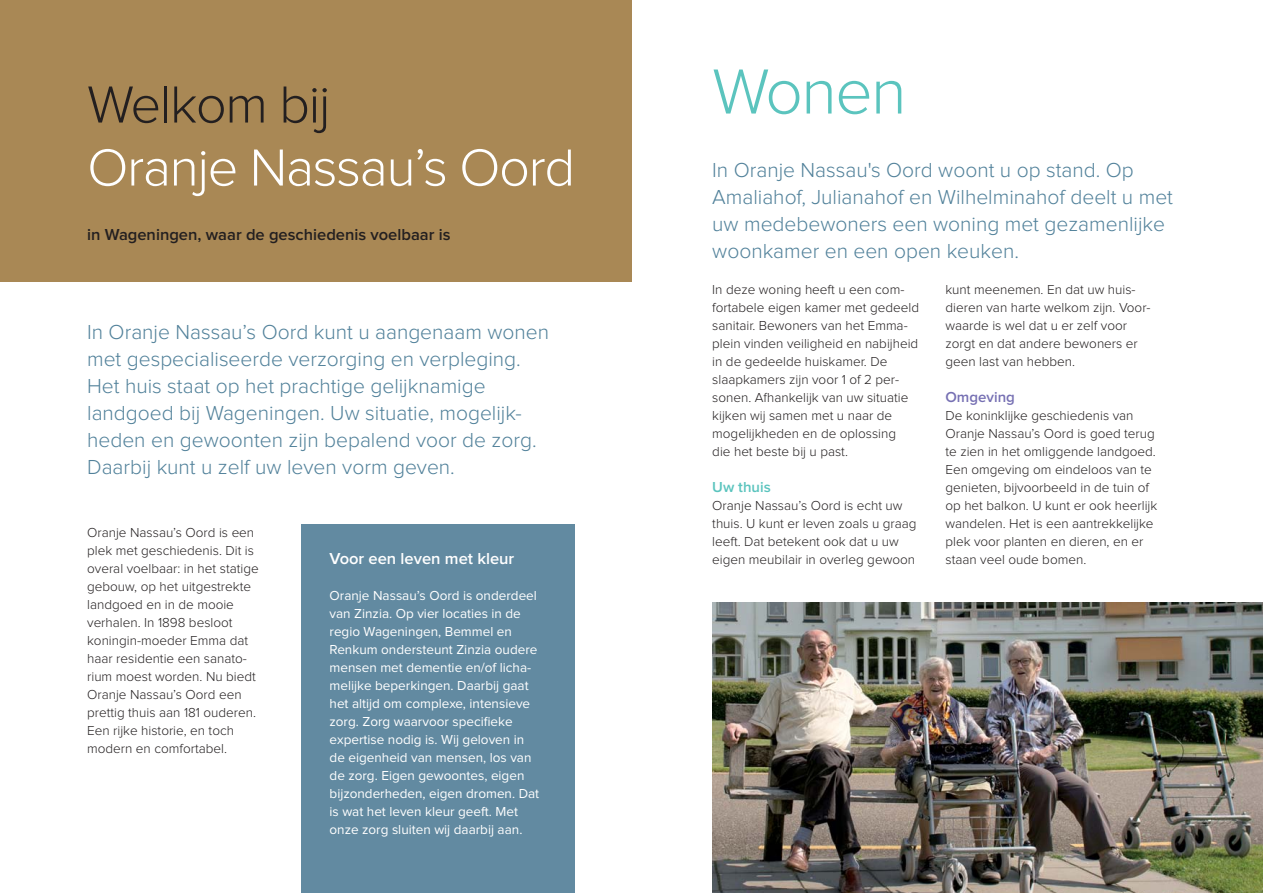
<style>
.page{position:relative;width:1263px;height:893px;background:#fff}
.page>*{position:absolute;margin:0;border:0;box-sizing:border-box;transform-origin:0 0}
.t1{font:300 66px "Proxima Nova";letter-spacing:-.025em;color:#5bc4be}
.t2{font:300 54px "Proxima Nova";letter-spacing:-.025em;color:#fff}
.t3{font:300 54px "Proxima Nova";letter-spacing:-.025em;color:#231f20}
.t4{font:300 21px/27px "Proxima Nova";color:#51819a}
.t5{font:600 16.5px "Proxima Nova";color:#231f20}
.t6{font:600 16.5px "Proxima Nova";color:#fff}
.t7{font:600 15px "Proxima Nova";color:#7670b3}
.t8{font:600 15px "Proxima Nova";color:#5bc4be}
.t9{font:300 13.5px/18px "Proxima Nova";color:#231f20}
.t10{font:13.5px/18px "Proxima Nova";color:#fff}
</style>
<div class="page">
<img style="left:712px;top:603px;width:551px;height:290px">
<div style="left:0;top:0;width:631px;height:282px;background:#a98855"></div>
<div style="left:301px;top:525px;width:274px;height:368px;background:#628aa1"></div>
<h2 class="t3" style="left:87px;top:87px;width:245px">Welkom bij</h2>
<h2 class="t2" style="left:87px;top:150px;width:489px">Oranje Nassau’s Oord</h2>
<p class="t5" style="left:87px;top:229px;width:365px">in Wageningen, waar de geschiedenis voelbaar is</p>
<p class="t4" style="left:87px;top:320px;width:463px">In Oranje Nassau’s Oord kunt u aangenaam wonen met gespecialiseerde verzorging en verpleging.<br>Het huis staat op het prachtige gelijknamige landgoed bij Wageningen. Uw situatie, mogelijk&shy;heden en gewoonten zijn bepalend voor de zorg.<br>Daarbij kunt u zelf uw leven vorm geven.</p>
<p class="t9" style="left:87px;top:524px;width:173px">Oranje Nassau’s Oord is een plek met geschiedenis. Dit is overal voelbaar: in het statige gebouw, op het uitgestrekte landgoed en in de mooie verhalen. In 1898 besloot koningin-moeder Emma dat haar residentie een sanato&shy;rium moest worden. Nu biedt<br>Oranje Nassau’s Oord een prettig thuis aan 181 ouderen.<br>Een rijke historie, en toch modern en comfortabel.</p>
<p class="t6" style="left:330px;top:553px;width:186px">Voor een leven met kleur</p>
<p class="t10" style="left:330px;top:587px;width:211px">Oranje Nassau’s Oord is onderdeel van Zinzia. Op vier locaties in de regio Wageningen, Bemmel en Renkum ondersteunt Zinzia oudere mensen met dementie en/of licha&shy;melijke beperkingen. Daarbij gaat het altijd om complexe, intensieve zorg. Zorg waarvoor specifieke expertise nodig is. Wij geloven in de eigenheid van mensen, los van de zorg. Eigen gewoontes, eigen bijzonderheden, eigen dromen. Dat is wat het leven kleur geeft. Met onze zorg sluiten wij daarbij aan.</p>
<h1 class="t1" style="left:712px;top:70px;width:196px">Wonen</h1>
<h3 class="t4" style="left:712px;top:158px;width:462px">In Oranje Nassau's Oord woont u op stand. Op Amaliahof, Julianahof en Wilhelminahof deelt u met uw medebewoners een woning met gezamenlijke woonkamer en een open keuken.</h3>
<p class="t9" style="left:712px;top:281px;width:208px">In deze woning heeft u een com&shy;fortabele eigen kamer met gedeeld sanitair. Bewoners van het Emma&shy;plein vinden veiligheid en nabijheid in de gedeelde huiskamer. De slaapkamers zijn voor 1 of 2 per&shy;sonen. Afhankelijk van uw situatie kijken wij samen met u naar de mogelijkheden en de oplossing<br>die het beste bij u past.</p>
<p class="t8" style="left:712px;top:482px;width:60px">Uw thuis</p>
<p class="t9" style="left:712px;top:497px;width:206px">Oranje Nassau’s Oord is echt uw thuis. U kunt er leven zoals u graag leeft. Dat betekent ook dat u uw eigen meubilair in overleg gewoon</p>
<p class="t9" style="left:945px;top:281px;width:207px">kunt meenemen. En dat uw huis&shy;dieren van harte welkom zijn. Voor&shy;waarde is wel dat u er zelf voor zorgt en dat andere bewoners er geen last van hebben.</p>
<p class="t7" style="left:945px;top:392px;width:71px">Omgeving</p>
<p class="t9" style="left:945px;top:407px;width:213px">De koninklijke geschiedenis van Oranje Nassau’s Oord is goed terug te zien in het omliggende landgoed.<br>Een omgeving om eindeloos van te genieten, bijvoorbeeld in de tuin of op het balkon. U kunt er ook heerlijk wandelen. Het is een aantrekkelijke plek voor planten en dieren, en er staan veel oude bomen.</p>
</div>
